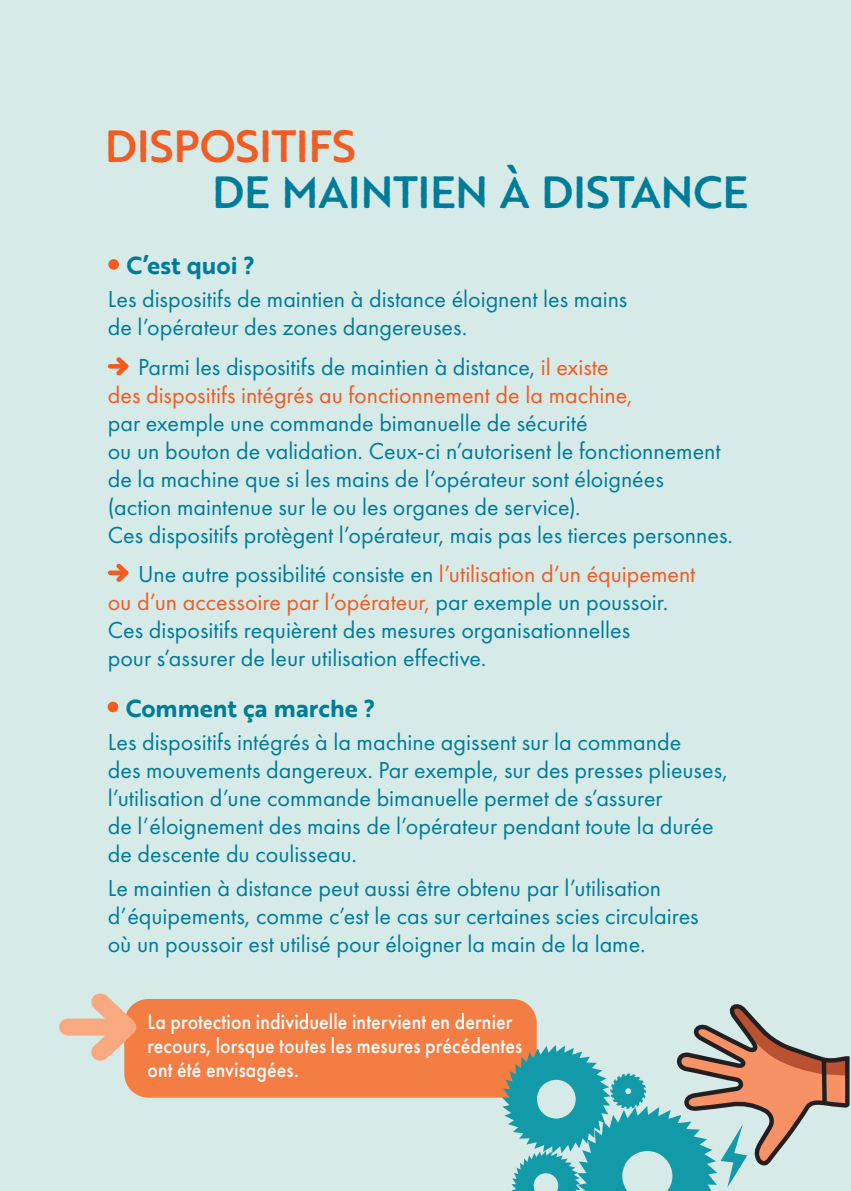
<style>
.page{position:relative;width:851px;height:1191px;background:#fff}
.page>*{position:absolute;margin:0;border:0;box-sizing:border-box;transform-origin:0 0}
.t1{font:500 44px "Brother 1816 Printed";letter-spacing:-.01em;color:#007c9b}
.t2{font:500 44px "Brother 1816 Printed";letter-spacing:-.01em;color:#f25b21}
.t3{font:24px/28px "Futura PT";color:#007c9b}
.t4{font:24px/28px "Futura PT";color:#f25b21;text-align:center}
.t5{font:700 24px "Brother 1816 Printed";color:#007c9b}
.t6{font:500 22px/24px "Futura PT";letter-spacing:.005em;color:#fff;scale:.9 1}
.s1{color:#007c9b}
.s2{color:#f25b21}
</style>
<div class="page">
<hr style="left:850px;top:0;width:1px;height:1191px;background:#fdd9c2">
<div style="left:0;top:0;width:850px;height:1191px;background:#d6eae7"></div>
<div style="left:124px;top:999px;width:412px;height:98px;background:#f47d44;border-radius:24px"></div>
<svg style="left:59px;top:993px;width:77px;height:67px"></svg>
<svg style="left:502px;top:999px;width:348px;height:192px"></svg>
<svg style="left:108px;top:563px;width:20px;height:19px"></svg>
<div style="left:108px;top:259px;width:11px;height:11px;background:#f25b21;border-radius:50%"></div>
<div style="left:108px;top:701px;width:10px;height:11px;background:#f25b21;border-radius:50%"></div>
<svg style="left:108px;top:357px;width:20px;height:18px"></svg>
<h1 class="t2" style="left:105px;top:113px;width:253px">DISPOSITIFS</h1>
<h1 class="t1" style="left:212px;top:158px;width:537px">DE MAINTIEN À DISTANCE</h1>
<p class="t5" style="left:126px;top:247px;width:130px">C’est quoi ?</p>
<p class="t3" style="left:108px;top:285px;width:521px">Les dispositifs de maintien à distance éloignent les mains de l’opérateur des zones dangereuses.</p>
<p class="t4" style="left:108px;top:352px;width:526px"><span class="s1">Parmi les dispositifs de maintien à distance,</span> il existe<br>des dispositifs intégrés au fonctionnement de la machine,</p>
<p class="t3" style="left:108px;top:408px;width:626px">par exemple une commande bimanuelle de sécurité<br>ou un bouton de validation. Ceux-ci n’autorisent le fonctionnement de la machine que si les mains de l’opérateur sont éloignées (action maintenue sur le ou les organes de service).<br>Ces dispositifs protègent l’opérateur, mais pas les tierces personnes.</p>
<p class="t3" style="left:108px;top:560px;width:589px;text-indent:30px">Une autre possibilité consiste en <span class="s2">l’utilisation d’un équipement ou d’un accessoire par l’opérateur,</span> par exemple un poussoir.<br>Ces dispositifs requièrent des mesures organisationnelles<br>pour s’assurer de leur utilisation effective.</p>
<p class="t5" style="left:126px;top:690px;width:251px">Comment ça marche ?</p>
<p class="t3" style="left:108px;top:728px;width:621px">Les dispositifs intégrés à la machine agissent sur la commande<br>des mouvements dangereux. Par exemple, sur des presses plieuses, l’utilisation d’une commande bimanuelle permet de s’assurer<br>de l’éloignement des mains de l’opérateur pendant toute la durée de descente du coulisseau.</p>
<p class="t3" style="left:108px;top:874px;width:592px">Le maintien à distance peut aussi être obtenu par l’utilisation d’équipements, comme c’est le cas sur certaines scies circulaires où un poussoir est utilisé pour éloigner la main de la lame.</p>
<p class="t6" style="left:147px;top:1009px;width:418px">La protection individuelle intervient en dernier recours, lorsque toutes les mesures précédentes ont été envisagées.</p>
</div>
